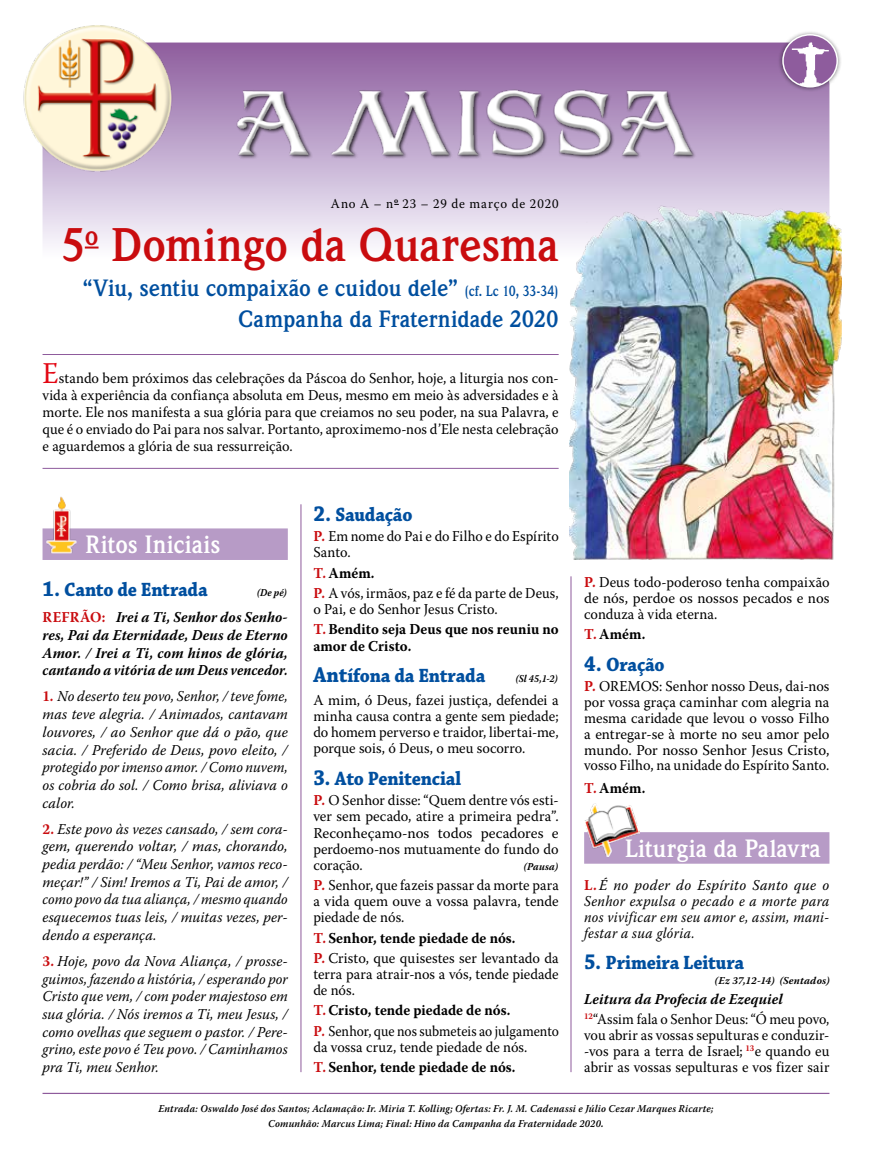
<style>
.page{position:relative;width:872px;height:1170px;background:#fff}
.page>*{position:absolute;margin:0;border:0;box-sizing:border-box;transform-origin:0 0}
.t1{font:700 48px "Weidemann IT Cby BT";letter-spacing:-.005em;color:#c90c0f;scale:.95 1}
.t2{font:700 25.5px "Weidemann IT Cby BT";color:#fff;scale:.95 1}
.t3{font:700 24px/31px "Weidemann IT Cby BT";letter-spacing:-.01em;color:#004f9f;text-align:right;scale:.95 1}
.t4{font:700 20.25px "Chaparral Pro";letter-spacing:-.01em;color:#004f9f;scale:.91 1}
.t5{font:15px/15.9px "Warnock Pro";letter-spacing:.005em;color:#000;text-align:justify;scale:.95 1}
.t6{font:italic 15px/17.7px "Warnock Pro";letter-spacing:.01em;color:#000;text-align:justify;scale:.96 1}
.t7{font:italic 15px/17.7px "Warnock Pro";letter-spacing:.01em;color:#000;text-align:justify;scale:.95 1}
.t8{font:italic 15px/17.7px "Warnock Pro";letter-spacing:.01em;color:#000;text-align:justify;scale:.94 1}
.t9{font:15px/16px "Warnock Pro";letter-spacing:.005em;color:#000;text-align:justify;scale:.96 1}
.t10{font:15px/16px "Warnock Pro";letter-spacing:.005em;color:#000;scale:.94 1}
.t11{font:italic 700 15px/17.7px "Warnock Pro";letter-spacing:.01em;color:#000;text-align:justify;scale:.95 1}
.t12{font:700 15px/20.2px "Warnock Pro";color:#000;scale:.95 1}
.t13{font:15px/20.4px "Warnock Pro";letter-spacing:.005em;color:#000;scale:.9 1}
.t14{font:15px/20.1px "Warnock Pro";letter-spacing:.005em;color:#000;scale:.93 1}
.t15{font:13.5px "Warnock Pro";letter-spacing:.065em;color:#000;scale:.95 1}
.t16{font:italic 600 10.5px/15px "Warnock Pro";letter-spacing:.02em;color:#000;text-align:center;scale:.94 1}
.t17{font:italic 700 10.5px "Warnock Pro";letter-spacing:.015em;color:#000}
.t18{font:italic 700 10.5px "Warnock Pro";letter-spacing:.015em;color:#000;scale:.91 1}
.t19{font:italic 700 10.5px "Warnock Pro";letter-spacing:.015em;color:#000;scale:.95 1}
.s1{font-size:15px}
.s2{font-size:30px;color:#e30613}
.s3{font-size:22.5px}
.s4{font-weight:700;color:#c90c0f}
.s5{font-weight:700}
.s6{font-weight:400}
.s7{color:#c90c0f}
.s8{font-style:normal;color:#c90c0f}
.s9{font-weight:700;font-style:normal;color:#c90c0f}
.s10{font-weight:700;font-style:italic}
</style>
<div class="page">
<div style="left:43px;top:528px;width:245px;height:32px;background:#b79bc6"></div>
<img style="left:47px;top:496px;width:30px;height:57px">
<div style="left:584px;top:832px;width:245px;height:31px;background:#b79bc6"></div>
<img style="left:584px;top:803px;width:55px;height:53px">
<hr style="left:43px;top:1092px;width:786px;height:1px;background:#8e5b9c">
<hr style="left:570px;top:576px;width:1px;height:495px;background:#8e5b9c">
<hr style="left:300px;top:504px;width:1px;height:567px;background:#8e5b9c">
<svg style="left:43px;top:43px;width:786px;height:206px;background:#c3accf"></svg>
<img style="left:231px;top:84px;width:466px;height:77px">
<div style="left:777px;top:30px;width:65px;height:62px;background:#000;opacity:.5"></div>
<svg style="left:783px;top:35px;width:54px;height:52px"></svg>
<img style="left:783px;top:42px;width:54px;height:45px">
<div style="left:782px;top:34px;width:56px;height:53px;border:2px solid #fff;border-radius:50%"></div>
<img style="left:23px;top:25px;width:156px;height:155px">
<img style="left:569px;top:169px;width:273px;height:390px">
<svg style="left:85px;top:246px;width:14px;height:2px"></svg>
<hr style="left:43px;top:354px;width:515px;height:1px;background:#8e5b9c">
<hr style="left:43px;top:468px;width:515px;height:1px;background:#8e5b9c">
<p class="t15" style="left:331px;top:195px;width:241px">Ano A – n<sup>o</sup> 23 – 29 de março de 2020</p>
<h1 class="t1" style="left:61px;top:214px;width:525px">5<sup>o</sup> Domingo da Quaresma</h1>
<h3 class="t3" style="left:83px;top:272px;width:502px">“Viu, sentiu compaixão e cuidou dele” <span class="s1">(cf. Lc 10, 33-34)<br></span>Campanha da Fraternidade 2020</h3>
<p class="t5" style="left:43px;top:369px;width:545px;line-height:17.1px"><span class="s2">E</span>stando bem próximos das celebrações da Páscoa do Senhor, hoje, a liturgia nos con&shy;vida à experiência da confiança absoluta em Deus, mesmo em meio às adversidades e à morte. Ele nos manifesta a sua glória para que creiamos no seu poder, na sua Palavra, e que é o enviado do Pai para nos salvar. Portanto, aproximemo-nos d’Ele nesta celebração e aguardemos a glória de sua ressurreição.</p>
<h3 class="t4" style="left:313px;top:502px;width:110px"><span class="s3">2.</span> Saudação</h3>
<p class="t10" style="left:313px;top:528px;width:263px"><span class="s4">P.</span> Em nome do Pai e do Filho e do Espírito<br>Santo.</p>
<p class="t10" style="left:313px;top:562px;width:262px;line-height:20.4px"><span class="s4">T.</span> <span class="s5">Amém.<br></span><span class="s4">P.</span> A vós, irmãos, paz e fé da parte de Deus,</p>
<p class="t12" style="left:313px;top:598px;width:260px"><span class="s6">o Pai, e do Senhor Jesus Cristo.<br></span><span class="s7">T.</span> Bendito seja Deus que nos reuniu no</p>
<p class="t12" style="left:313px;top:635px;width:105px">amor de Cristo.</p>
<h3 class="t4" style="left:313px;top:664px;width:190px"><span class="s3">Ant</span>ífona da Entrada</h3>
<p class="t18" style="left:516px;top:672px;width:47px">(Sl 45,1-2)</p>
<p class="t9" style="left:313px;top:691px;width:257px">A mim, ó Deus, fazei justiça, defendei a minha causa contra a gente sem piedade; do homem perverso e traidor, libertai-me, porque sois, ó Deus, o meu socorro.</p>
<h3 class="t4" style="left:313px;top:766px;width:164px"><span class="s3">3.</span> Ato Penitencial</h3>
<p class="t5" style="left:313px;top:792px;width:260px"><span class="s4">P.</span> O Senhor disse: “Quem dentre vós esti&shy;ver sem pecado, atire a primeira pedra”.<br>Reconheçamo-nos todos pecadores e perdoemo-nos mutuamente do fundo do coração.</p>
<h2 class="t2" style="left:85px;top:528px;width:144px">Ritos Iniciais</h2>
<h3 class="t4" style="left:43px;top:577px;width:183px"><span class="s3">1.</span> Canto de Entrada</h3>
<p class="t18" style="left:257px;top:586px;width:34px">(De pé)</p>
<p class="t11" style="left:43px;top:608px;width:260px"><span class="s8">REFRÃO:</span> Irei a Ti, Senhor dos Senho&shy;res, Pai da Eternidade, Deus de Eterno Amor. / Irei a Ti, com hinos de glória, cantando a vitória de um Deus vencedor.</p>
<p class="t8" style="left:43px;top:687px;width:262px"><span class="s9">1.</span> No deserto teu povo, Senhor, / teve fome, mas teve alegria. / Animados, cantavam louvores, / ao Senhor que dá o pão, que sacia. / Preferido de Deus, povo eleito, / protegido por imenso amor. / Como nuvem, os cobria do sol. / Como brisa, aliviava o calor.</p>
<p class="t7" style="left:43px;top:819px;width:260px"><span class="s9">2.</span> Este povo às vezes cansado, / sem cora&shy;gem, querendo voltar, / mas, chorando, pedia perdão: / “Meu Senhor, vamos reco&shy;meçar!” / Sim! Iremos a Ti, Pai de amor, / como povo da tua aliança, / mesmo quando esquecemos tuas leis, / muitas vezes, per&shy;dendo a esperança.</p>
<p class="t6" style="left:43px;top:951px;width:257px"><span class="s9">3.</span> Hoje, povo da Nova Aliança, / prosse&shy;guimos, fazendo a história, / esperando por Cristo que vem, / com poder majestoso em sua glória. / Nós iremos a Ti, meu Jesus, / como ovelhas que seguem o pastor. / Pere&shy;grino, este povo é Teu povo. / Caminhamos pra Ti, meu Senhor.</p>
<p class="t5" style="left:584px;top:574px;width:260px"><span class="s4">P.</span> Deus todo-poderoso tenha compaixão de nós, perdoe os nossos pecados e nos conduza à vida eterna.</p>
<p class="t12" style="left:584px;top:623px;width:66px"><span class="s7">T.</span> Amém.</p>
<h3 class="t4" style="left:584px;top:652px;width:90px"><span class="s3">4.</span> Oração</h3>
<p class="t5" style="left:584px;top:677px;width:260px"><span class="s4">P.</span> OREMOS: Senhor nosso Deus, dai-nos por vossa graça caminhar com alegria na mesma caridade que levou o vosso Filho a entregar-se à morte no seu amor pelo mundo. Por nosso Senhor Jesus Cristo, vosso Filho, na unidade do Espírito Santo.</p>
<p class="t12" style="left:584px;top:777px;width:66px"><span class="s7">T.</span> Amém.</p>
<h2 class="t2" style="left:625px;top:832px;width:207px">Liturgia da Palavra</h2>
<p class="t6" style="left:584px;top:876px;width:257px;line-height:15.9px"><span class="s9">L.</span> É no poder do Espírito Santo que o Senhor expulsa o pecado e a morte para nos vivificar em seu amor e, assim, mani&shy;festar a sua glória.</p>
<h3 class="t4" style="left:584px;top:950px;width:177px"><span class="s3">5.</span> Primeira Leitura</h3>
<p class="t17" style="left:715px;top:974px;width:116px">(Ez 37,12-14) (Sentados)</p>
<p class="t14" style="left:584px;top:988px;width:265px"><span class="s10">Leitura da Profecia de Ezequiel<br></span><sup>12</sup>“Assim fala o Senhor Deus: “Ó meu povo,</p>
<p class="t5" style="left:584px;top:1027px;width:260px">vou abrir as vossas sepulturas e conduzir--vos para a terra de Israel; <sup>13</sup>e quando eu abrir as vossas sepulturas e vos fizer sair</p>
<p class="t16" style="left:158px;top:1101px;width:592px">Entrada: Oswaldo José dos Santos; Aclamação: Ir. Miria T. Kolling; Ofertas: Fr. J. M. Cadenassi e Júlio Cezar Marques Ricarte;<br>Comunhão: Marcus Lima; Final: Hino da Campanha da Fraternidade 2020<span class="s5">.</span></p>
<p class="t19" style="left:524px;top:859px;width:38px">(Pausa)</p>
<p class="t10" style="left:313px;top:876px;width:263px;text-align:justify"><span class="s4">P.</span> Senhor, que fazeis passar da morte para a vida quem ouve a vossa palavra, tende piedade de nós.</p>
<p class="t9" style="left:313px;top:927px;width:257px;line-height:20.4px"><span class="s4">T.</span> <span class="s5">Senhor, tende piedade de nós.<br></span><span class="s4">P.</span> Cristo, que quisestes ser levantado da</p>
<p class="t5" style="left:313px;top:965px;width:260px">terra para atrair-nos a vós, tende piedade de nós.</p>
<p class="t13" style="left:313px;top:999px;width:274px"><span class="s4">T.</span> <span class="s5">Cristo, tende piedade de nós.<br></span><span class="s4">P.</span> Senhor, que nos submeteis ao julgamento</p>
<p class="t5" style="left:313px;top:1036px;width:227px;line-height:20.4px">da vossa cruz, tende piedade de nós.<br><span class="s4">T.</span> <span class="s5">Senhor, tende piedade de nós.</span></p>
</div>
